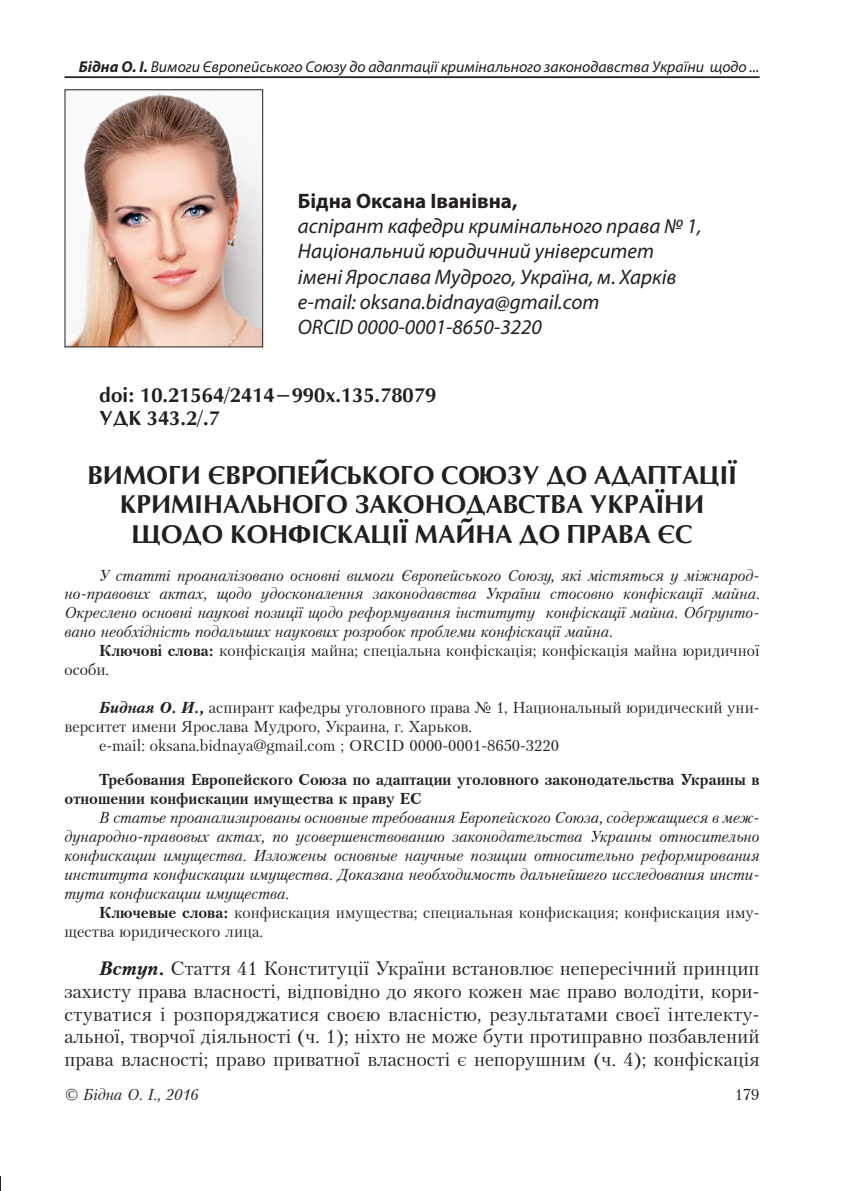
<style>
.page{position:relative;width:844px;height:1191px;background:#fff}
.page>*{position:absolute;margin:0;border:0;box-sizing:border-box;transform-origin:0 0}
.Заголовок{font:700 24.5px/29.4px "Opium";color:#231f20;text-align:center}
.Под_именем{font:italic 21px "Myriad Pro";color:#231f20}
.Имя{font:700 21px "Myriad Pro";color:#231f20}
.Текст{font:19.25px/22.8px "Petersburg CTT";color:#231f20;text-align:justify}
.УДК{font:700 19.25px "Opium";color:#231f20}
.Анотация{font:italic 15.75px/18.9px "Petersburg CTT";color:#231f20;text-align:justify}
.Анотация-2{font:15.75px/18.9px "Petersburg CTT";color:#231f20}
.Анотация-3{font:700 15.75px/18.9px "Petersburg CTT";color:#231f20}
.Текст-2{font:italic 15.75px "Myriad Pro";color:#231f20}
.Сноска{font:italic 15.75px "Petersburg CTT";color:#231f20}
.Текст-3{font:15.75px "Petersburg CTT";color:#231f20}
.s1{font-weight:700}
.s2{font-weight:700;font-style:italic}
</style>
<div class="page">
<hr style="left:64px;top:76px;width:695px;height:2px;background:#231f20">
<svg style="left:0;top:1176px;width:1px;height:15px"></svg>
<img style="left:67px;top:91px;width:194px;height:254px">
<div style="left:64px;top:89px;width:199px;height:258px;border:1px solid #231f20"></div>
<p class="Текст-2" style="left:79px;top:57px;width:682px"><span class="s1">Бідна О. І.</span> Вимоги Європейського Союзу до адаптації кримінального законодавства України щодо ...</p>
<p class="Имя" style="left:298px;top:187px;width:221px">Бідна Оксана Іванівна,</p>
<p class="Под_именем" style="left:298px;top:213px;width:405px">аспірант кафедри кримінального права № 1,</p>
<p class="Под_именем" style="left:298px;top:238px;width:357px">Національний юридичний університет</p>
<p class="Под_именем" style="left:298px;top:264px;width:380px">імені Ярослава Мудрого, Україна, м. Харків</p>
<p class="Под_именем" style="left:298px;top:289px;width:303px">e-mail: oksana.bidnaya@gmail.com</p>
<p class="Под_именем" style="left:298px;top:314px;width:245px">ORCID 0000-0001-8650-3220</p>
<p class="УДК" style="left:99px;top:382px;width:338px">doi: 10.21564/2414-990x.135.78079</p>
<p class="УДК" style="left:99px;top:405px;width:122px">УДК 343.2/.7</p>
<p class="Заголовок" style="left:87px;top:460px;width:650px">ВИМОГИ ЄВРОПЕЙСЬКОГО СОЮЗУ ДО АДАПТАЦІЇ<br>КРИМІНАЛЬНОГО ЗАКОНОДАВСТВА УКРАЇНИ<br>ЩОДО КОНФІСКАЦІЇ МАЙНА ДО ПРАВА ЄС</p>
<p class="Анотация" style="left:64px;top:565px;width:696px;text-indent:35px">У статті проаналізовано основні вимоги Європейського Союзу, які містяться у міжнарод&shy;но-правових актах, щодо удосконалення законодавства України стосовно конфіскації майна.<br>Окреслено основні наукові позиції щодо реформування інституту конфіскації майна. Обґрунто&shy;вано необхідність подальших наукових розробок проблеми конфіскації майна.</p>
<p class="Анотация-2" style="left:64px;top:641px;width:696px;text-indent:35px"><span class="s1">Ключові слова:</span> конфіскація майна; спеціальна конфіскація; конфіскація майна юридичної особи.</p>
<p class="Анотация-2" style="left:64px;top:698px;width:696px;text-indent:35px"><span class="s2">Бидная О. И.,</span> аспирант кафедры уголовного права № 1, Национальный юридический уни&shy;верситет имени Ярослава Мудрого, Украина, г. Харьков.</p>
<p class="Анотация-2" style="left:99px;top:735px;width:461px">e-mail: oksana.bidnaya@gmail.com ; ORCID 0000-0001-8650-3220</p>
<p class="Анотация-3" style="left:64px;top:770px;width:696px;text-indent:35px">Требования Европейского Союза по адаптации уголовного законодательства Украины в отношении конфискации имущества к праву ЕС</p>
<p class="Анотация" style="left:64px;top:808px;width:696px;text-indent:35px">В статье проанализированы основные требования Европейского Союза, содержащиеся в меж&shy;дународно-правовых актах, по усовершенствованию законодательства Украины относительно конфискации имущества. Изложены основные научные позиции относительно реформирования института конфискации имущества. Доказана необходимость дальнейшего исследования инсти&shy;тута конфискации имущества.</p>
<p class="Анотация-2" style="left:64px;top:902px;width:696px;text-indent:35px"><span class="s1">Ключевые слова:</span> конфискация имущества; специальная конфискация; конфискация иму&shy;щества юридического лица.</p>
<p class="Текст" style="left:64px;top:956px;width:696px;text-indent:35px"><span class="s2">Вступ.</span> Стаття 41 Конституції України встановлює непересічний принцип захисту права власності, відповідно до якого кожен має право володіти, кори&shy;стуватися і розпоряджатися своєю власністю, результатами своєї інтелекту&shy;альної, творчої діяльності (ч. 1); ніхто не може бути протиправно позбавлений права власності; право приватної власності є непорушним (ч. 4); конфіскація</p>
<p class="Сноска" style="left:64px;top:1085px;width:136px">© Бідна О. І., 2016</p>
<p class="Текст-3" style="left:734px;top:1085px;width:26px">179</p>
</div>
